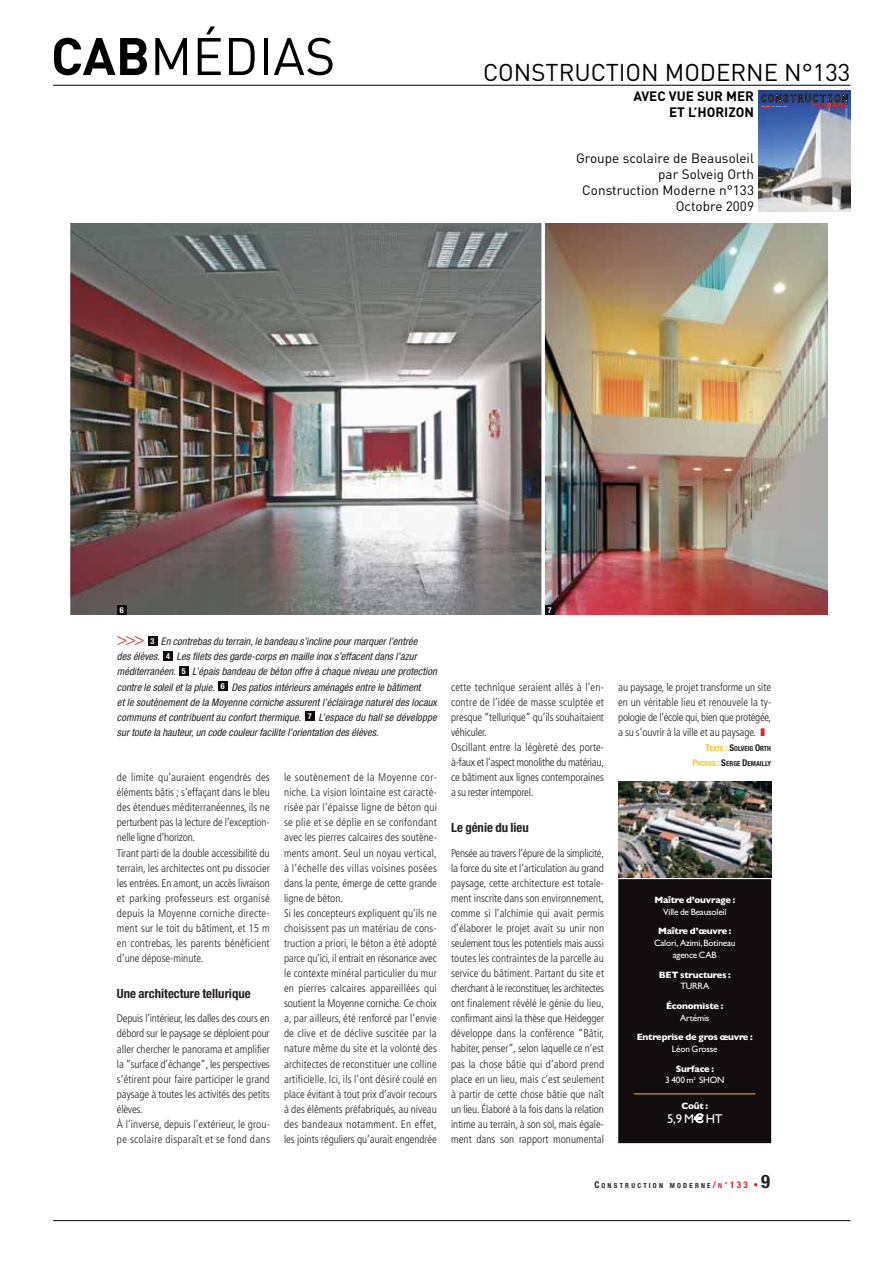
<style>
.page{position:relative;width:893px;height:1263px;background:#fff}
.page>*{position:absolute;margin:0;border:0;box-sizing:border-box;transform-origin:0 0}
.t1{font:51.9px "DIN";color:#000}
.t2{font:24px "DIN";color:#000}
.t3{font:13.5px/16.2px "DIN";color:#000;text-align:right}
.t4{font:700 13.5px/16.2px "DIN";color:#000;text-align:right}
.t5{font:700 condensed 12.75px "Helvetica Neue";color:#231f20}
.t6{font:12.75px "Gill Sans";color:#fff}
.t7{font:300 condensed 10.95px/15px "Frutiger";letter-spacing:.005em;color:#231f20}
.t8{font:italic condensed 10.5px/15px "Helvetica Neue";color:#231f20}
.t9{font:9.3px/11.6px "Gill Sans";letter-spacing:-.02em;color:#fff;text-align:center}
.t10{font:700 9.3px "Gill Sans";letter-spacing:-.025em;color:#fff}
.t11{font:700 condensed 8.1px "Helvetica Neue";color:#fff}
.t12{font:700 condensed 6.9px/15.1px "Helvetica Neue";color:#231f20;text-align:right}
.t13{font:700 condensed 6.9px "Helvetica Neue";letter-spacing:.32em;color:#231f20}
.s1{font-weight:700}
.s2{font-family:"Frutiger";font-weight:300;font-style:normal;font-size:17.4px;color:#e31f26}
.s3{color:#e31f26}
.s4{font-size:9.3px;color:#fec025}
.s5{color:#fec025}
.s6{font-size:9.3px}
.s7{font-family:"Euro Sans"}
.s8{font-size:9.3px;color:#e31f26}
.s9{font-family:"Rotis Sans Serif";font-stretch:normal;font-size:9.3px;color:#e31f26}
.s10{font-size:18.6px}
</style>
<div class="page">
<hr style="left:53px;top:1220px;width:797px;height:1px;background:#000">
<hr style="left:53px;top:85px;width:797px;height:1px;background:#000">
<img style="left:758px;top:108px;width:92px;height:103px">
<svg style="left:758px;top:90px;width:93px;height:18px;background:#373f73"></svg>
<img style="left:71px;top:223px;width:756px;height:921px">
<h1 class="t1" style="left:51px;top:24px;width:286px"><span class="s1">CAB</span>MÉDIAS</h1>
<h2 class="t2" style="left:483px;top:57px;width:369px">CONSTRUCTION MODERNE N°133</h2>
<p class="t4" style="left:633px;top:88px;width:122px">AVEC VUE SUR MER<br>ET L’HORIZON</p>
<p class="t3" style="left:576px;top:149px;width:179px">Groupe scolaire de Beausoleil par Solveig Orth<br>Construction Moderne n°133<br>Octobre 2009</p>
<p class="t11" style="left:120px;top:605px;width:5px">6</p>
<p class="t11" style="left:548px;top:605px;width:5px">7</p>
<p class="t8" style="left:117px;top:634px;width:305px"><span class="s2">&gt;&gt;&gt;</span> En contrebasdu terrain, lebandeau s’inclinepourmarquerl’entrée desélèves.</p>
<p class="t11" style="left:151px;top:636px;width:5px">3</p>
<p class="t11" style="left:166px;top:651px;width:5px">4</p>
<p class="t8" style="left:117px;top:649px;width:304px;text-indent:60px">Lesfiletsdesgarde-corpsen mailleinoxs’effacentdansl’azur méditerranéen.</p>
<p class="t8" style="left:117px;top:664px;width:324px;text-indent:75px">L’épaisbandeau de béton offre à chaque niveau une protection contrelesoleiletlapluie.</p>
<p class="t11" style="left:182px;top:666px;width:5px">5</p>
<p class="t8" style="left:117px;top:679px;width:324px;text-indent:114px">Despatiosintérieursaménagésentrelebâtiment etle soutènementde la Moyenne corniche assurentl’éclairage natureldeslocaux communsetcontribuentau confortthermique.</p>
<p class="t11" style="left:221px;top:681px;width:5px">6</p>
<p class="t8" style="left:117px;top:709px;width:324px;text-indent:201px">L’espace du hallse développe surtoutelahauteur, un codecouleurfacilitel’orientation desélèves.</p>
<p class="t11" style="left:308px;top:711px;width:5px">7</p>
<p class="t7" style="left:117px;top:770px;width:155px">de limite qu’auraient engendrés des éléments bâtis ; s’effaçant dans le bleu des étendues méditerranéennes, ils ne perturbent pas la lecture de l’exception&shy;nelle ligne d’horizon.<br>Tirant parti de la double accessibilité du terrain, les architectes ont pu dissocier les entrées. En amont, un accès livraison et parking professeurs est organisé depuis la Moyenne corniche directe&shy;ment sur le toit du bâtiment, et 15 m en contrebas, les parents bénéficient d’une dépose-minute.</p>
<p class="t5" style="left:117px;top:986px;width:135px">Une architecture tellurique</p>
<p class="t7" style="left:117px;top:1011px;width:154px">Depuis l’intérieur, les dalles des cours en débord sur le paysage se déploient pour aller chercher le panorama et amplifier la “surface d’échange”, les perspectives s’étirent pour faire participer le grand paysage à toutes les activités des petits élèves.<br>À l’inverse, depuis l’extérieur, le grou&shy;pe scolaire disparaît et se fond dans</p>
<p class="t7" style="left:284px;top:770px;width:154px">le soutènement de la Moyenne cor&shy;niche. La vision lointaine est caracté&shy;risée par l’épaisse ligne de béton qui se plie et se déplie en se confondant avec les pierres calcaires des soutène&shy;ments amont. Seul un noyau vertical, à l’échelle des villas voisines posées dans la pente, émerge de cette grande ligne de béton.<br>Si les concepteurs expliquent qu’ils ne choisissent pas un matériau de cons&shy;truction a priori, le béton a été adopté parce qu’ici, il entrait en résonance avec le contexte minéral particulier du mur en pierres calcaires appareillées qui soutient la Moyenne corniche. Ce choix a, par ailleurs, été renforcé par l’envie de clive et de déclive suscitée par la nature même du site et la volonté des architectes de reconstituer une colline artificielle. Ici, ils l’ont désiré coulé en place évitant à tout prix d’avoir recours à des éléments préfabriqués, au niveau des bandeaux notamment. En effet, les joints réguliers qu’aurait engendrée</p>
<p class="t7" style="left:451px;top:679px;width:154px">cette technique seraient allés à l’en&shy;contre de l’idée de masse sculptée et presque “tellurique” qu’ils souhaitaient véhiculer.<br>Oscillant entre la légèreté des porte&shy;à-faux et l’aspect monolithe du matériau, ce bâtiment aux lignes contemporaines a su rester intemporel.</p>
<p class="t5" style="left:451px;top:820px;width:79px">Le génie du lieu</p>
<p class="t7" style="left:451px;top:845px;width:154px;text-align:justify">Pensée au travers l’épure de la simplicité, la force du site et l’articulation au grand paysage, cette architecture est totale&shy;ment inscrite dans son environnement, comme si l’alchimie qui avait permis d’élaborer le projet avait su unir non seulement tous les potentiels mais aussi toutes les contraintes de la parcelle au service du bâtiment. Partant du site et cherchant à le reconstituer,les architectes ont finalement révélé le génie du lieu, confirmant ainsi la thèse que Heidegger développe dans la conférence “Bâtir, habiter, penser”, selon laquelle ce n’est pas la chose bâtie qui d’abord prend place en un lieu, mais c’est seulement à partir de cette chose bâtie que naît un lieu. Élaboré à la fois dans la relation intime au terrain, à son sol, mais égale&shy;ment dans son rapport monumental</p>
<p class="t7" style="left:618px;top:679px;width:155px;text-align:justify">au paysage, le projet transforme un site en un véritable lieu et renouvele la ty&shy;pologie de l’école qui, bien que protégée, a su s’ouvrir à la ville et au paysage. <span class="s3">❚</span></p>
<p class="t12" style="left:692px;top:741px;width:80px"><span class="s4">T</span><span class="s5">EXTE</span> <span class="s4">:</span> <span class="s6">S</span>OLVEIG <span class="s6">O</span>RTH<br><span class="s4">P</span><span class="s5">HOTOS</span> <span class="s4">:</span> <span class="s6">S</span>ERGE <span class="s6">D</span>EMAILLY</p>
<p class="t10" style="left:654px;top:894px;width:82px">Maître d’ouvrage :</p>
<p class="t9" style="left:663px;top:906px;width:65px">Ville de Beausoleil</p>
<p class="t10" style="left:658px;top:926px;width:75px">Maître d’œuvre :</p>
<p class="t9" style="left:654px;top:937px;width:83px">Calori, Azimi,Botineau agence CAB</p>
<p class="t10" style="left:659px;top:969px;width:73px">BET structures :</p>
<p class="t9" style="left:680px;top:980px;width:30px">TURRA</p>
<p class="t10" style="left:666px;top:1000px;width:59px">Économiste :</p>
<p class="t9" style="left:680px;top:1011px;width:31px">Artémis</p>
<p class="t10" style="left:637px;top:1032px;width:118px">Entreprise de gros œuvre :</p>
<p class="t9" style="left:672px;top:1043px;width:47px">Léon Grosse</p>
<p class="t9" style="left:665px;top:1063px;width:61px"><span class="s1">Surface :<br></span>3 400 m<sup>2</sup> SHON</p>
<p class="t10" style="left:681px;top:1100px;width:28px">Coût :</p>
<p class="t6" style="left:667px;top:1111px;width:57px">5,9 M<span class="s7">€</span> HT</p>
<p class="t13" style="left:594px;top:1181px;width:177px"><span class="s6">C</span>ONSTRUCTION MODERNE<span class="s8">/</span><span class="s3">N</span><span class="s9">°</span><span class="s8">133 •</span><span class="s10">9</span></p>
</div>
